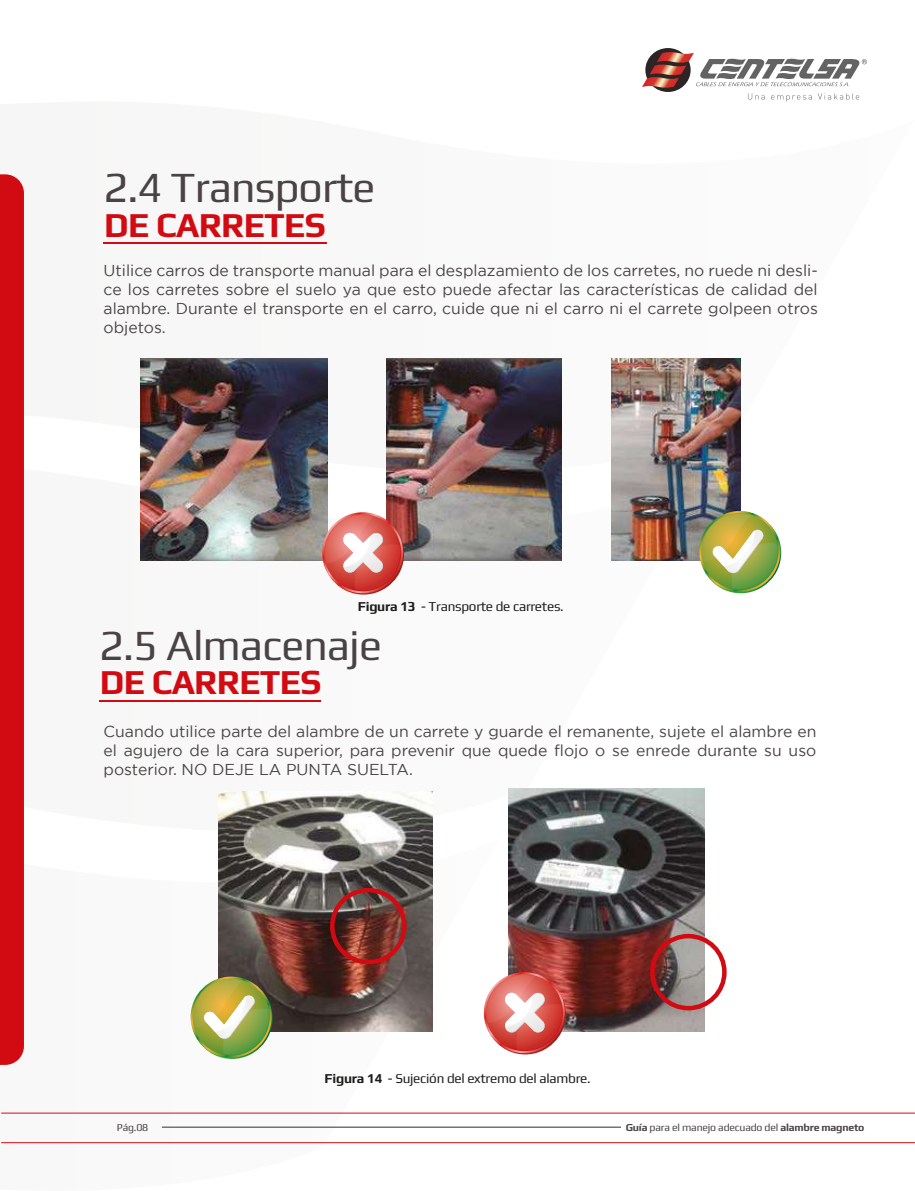
<style>
.page{position:relative;width:915px;height:1191px;background:#fff}
.page>*{position:absolute;margin:0;border:0;box-sizing:border-box;transform-origin:0 0}
.t1{font:42.75px "Play";letter-spacing:-.02em;color:#494346}
.t2{font:700 34.8px "Play";letter-spacing:-.02em;color:#d20a11}
.t3{font:15.75px/18.9px "Gotham";color:#494346;text-align:justify}
.t4{font:13.5px "Play";letter-spacing:-.02em;color:#1d1d1b}
.t5{font:10.5px "Play";letter-spacing:-.02em;color:#494346}
.s1{font-weight:700}
</style>
<div class="page">
<svg style="left:1px;top:838px;width:498px;height:306px"></svg>
<hr style="left:1px;top:1142px;width:913px;height:1px;background:#d20a11">
<hr style="left:1px;top:1112px;width:913px;height:1px;background:#d20a11">
<hr style="left:162px;top:1126px;width:458px;height:1px;background:#494346">
<div style="left:645px;top:48px;width:45px;height:44px;background:#2d2426;border-radius:50%"></div>
<svg style="left:642px;top:52px;width:224px;height:49px"></svg>
<div style="left:0;top:174px;width:24px;height:891px;background:#d20a11"></div>
<hr style="left:103px;top:242px;width:224px;height:2px;background:#d20a11">
<hr style="left:99px;top:700px;width:222px;height:2px;background:#d20a11">
<img style="left:386px;top:359px;width:175px;height:201px">
<img style="left:140px;top:359px;width:187px;height:201px">
<img style="left:611px;top:359px;width:129px;height:201px">
<svg style="left:322px;top:512px;width:81px;height:81px"></svg>
<svg style="left:325px;top:515px;width:75px;height:75px"></svg>
<svg style="left:699px;top:511px;width:81px;height:81px"></svg>
<svg style="left:702px;top:514px;width:75px;height:75px"></svg>
<img style="left:219px;top:791px;width:213px;height:240px">
<div style="left:330px;top:888px;width:76px;height:76px;border:4px solid #d20a11;border-radius:50%"></div>
<img style="left:509px;top:789px;width:195px;height:242px">
<svg style="left:190px;top:976px;width:81px;height:81px"></svg>
<svg style="left:193px;top:979px;width:75px;height:75px"></svg>
<svg style="left:483px;top:972px;width:81px;height:81px"></svg>
<svg style="left:486px;top:975px;width:75px;height:75px"></svg>
<div style="left:649px;top:934px;width:77px;height:76px;border:4px solid #d20a11;border-radius:50%"></div>
<h1 class="t1" style="left:103px;top:158px;width:273px">2.4 Transporte</h1>
<h2 class="t2" style="left:104px;top:200px;width:223px">DE CARRETES</h2>
<p class="t3" style="left:103px;top:261px;width:715px">Utilice carros de transporte manual para el desplazamiento de los carretes, no ruede ni desli&shy;ce los carretes sobre el suelo ya que esto puede afectar las características de calidad del alambre. Durante el transporte en el carro, cuide que ni el carro ni el carrete golpeen otros objetos.</p>
<p class="t4" style="left:358px;top:597px;width:207px"><span class="s1">Figura 13</span> - Transporte de carretes.</p>
<h1 class="t1" style="left:99px;top:615px;width:284px">2.5 Almacenaje</h1>
<h2 class="t2" style="left:100px;top:657px;width:223px">DE CARRETES</h2>
<p class="t3" style="left:103px;top:722px;width:714px">Cuando utilice parte del alambre de un carrete y guarde el remanente, sujete el alambre en el agujero de la cara superior, para prevenir que quede flojo o se enrede durante su uso posterior. NO DEJE LA PUNTA SUELTA.</p>
<p class="t5" style="left:117px;top:1120px;width:33px">Pág.08</p>
<p class="t4" style="left:324px;top:1069px;width:267px"><span class="s1">Figura 14</span> - Sujeción del extremo del alambre.</p>
<p class="t5" style="left:625px;top:1120px;width:240px"><span class="s1">Guía</span> para el manejo adecuado del <span class="s1">alambre magneto</span></p>
</div>
